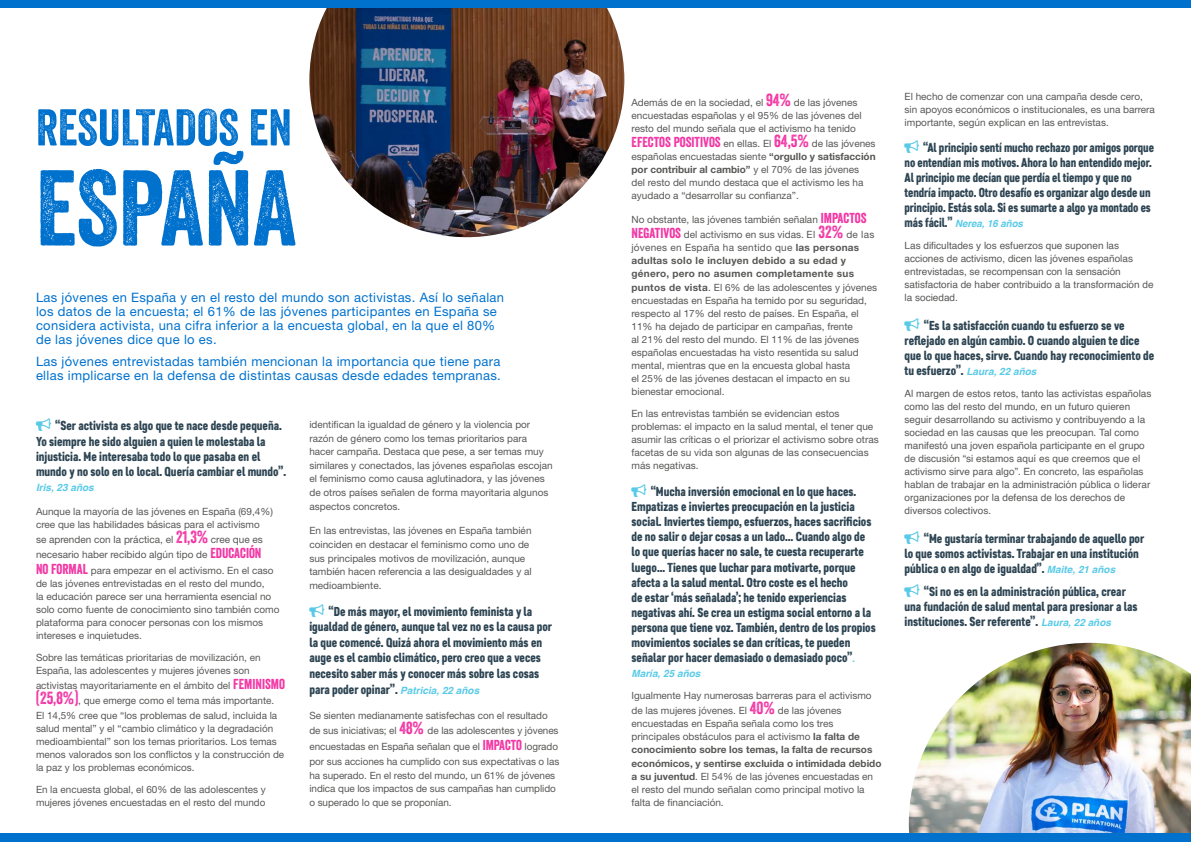
<style>
.page{position:relative;width:1191px;height:842px;background:#fff}
.page>*{position:absolute;margin:0;border:0;box-sizing:border-box;transform-origin:0 0}
.t1{font:104px "Veneer";color:#0072ce}
.t2{font:50px "Veneer";color:#0072ce}
.t3{font:13px/15.1px "Core Paint B3";color:#243c4b}
.t4{font:13px/13.8px "Helvetica Neue LT Std";letter-spacing:.025em;color:#0072ce}
.t5{font:10px/13.1px "Helvetica Neue LT Std";color:#575756}
.t6{font:10px/13px "Helvetica";color:#575756}
.t7{font:italic 700 10px "Helvetica";color:#58cae7}
.s1{color:#58cae7}
.s2{font-family:"Veneer";font-size:17px;color:#f233a3}
.s3{font-family:"Veneer";font-size:14px;color:#f233a3}
.s4{font-family:"Helvetica";font-weight:700;font-style:italic;font-size:10px;color:#58cae7}
.s5{font-weight:700}
.s6{font-family:"Core Paint B3";font-size:13px;color:#243c4b}
.s7{font-weight:700;font-style:italic;color:#58cae7}
</style>
<div class="page">
<img style="left:909px;top:643px;width:282px;height:190px">
<img style="left:309px;top:8px;width:315px;height:229px">
<div style="left:0;top:0;width:1191px;height:8px;background:#0072ce"></div>
<div style="left:0;top:833px;width:1191px;height:9px;background:#0072ce"></div>
<h2 class="t2" style="left:36px;top:97px;width:257px">RESULTADOS EN</h2>
<h1 class="t1" style="left:36px;top:145px;width:262px">ESPAÑA</h1>
<p class="t4" style="left:36px;top:291px;width:469px">Las jóvenes en España y en el resto del mundo son activistas. Así lo señalan los datos de la encuesta; el 61% de las jóvenes participantes en España se considera activista, una cifra inferior a la encuesta global, en la que el 80% de las jóvenes dice que lo es.</p>
<h3 class="t4" style="left:36px;top:354px;width:466px">Las jóvenes entrevistadas también mencionan la importancia que tiene para ellas implicarse en la defensa de distintas causas desde edades tempranas.</h3>
<h3 class="t3" style="left:36px;top:418px;width:252px"><span class="s1">○</span> “Ser activista es algo que te nace desde pequeña.<br>Yo siempre he sido alguien a quien le molestaba la injusticia. Me interesaba todo lo que pasaba en el mundo y no solo en lo local. Quería cambiar el mundo”.</h3>
<p class="t7" style="left:36px;top:479px;width:59px">Iris, 23 años</p>
<p class="t5" style="left:36px;top:505px;width:238px">Aunque la mayoría de las jóvenes en España (69,4%) cree que las habilidades básicas para el activismo</p>
<p class="t5" style="left:36px;top:532px;width:239px;line-height:15.1px">se aprenden con la práctica, el <span class="s2">21,3%</span> cree que es necesario haber recibido algún tipo de <span class="s3">EDUCACIÓN<br>NO FORMAL</span> para empezar en el activismo. En el caso</p>
<p class="t5" style="left:36px;top:576px;width:245px">de las jóvenes entrevistadas en el resto del mundo,<br>la educación parece ser una herramienta esencial no solo como fuente de conocimiento sino también como plataforma para conocer personas con los mismos intereses e inquietudes.</p>
<p class="t5" style="left:36px;top:650px;width:226px">Sobre las temáticas prioritarias de movilización, en<br>España, las adolescentes y mujeres jóvenes son</p>
<p class="t5" style="left:36px;top:677px;width:251px;line-height:15.1px">activistas mayoritariamente en el ámbito del <span class="s3">FEMINISMO </span><span class="s2">(25,8%)</span>, que emerge como el tema más importante.<br>El 14,5% cree que “los problemas de salud, incluida la</p>
<p class="t5" style="left:36px;top:722px;width:250px">salud mental” y el “cambio climático y la degradación medioambiental” son los temas prioritarios. Los temas menos valorados son los conflictos y la construcción de la paz y los problemas económicos.</p>
<p class="t5" style="left:36px;top:782px;width:231px">En la encuesta global, el 60% de las adolescentes y mujeres jóvenes encuestadas en el resto del mundo</p>
<p class="t5" style="left:309px;top:418px;width:245px;line-height:13.6px">identifican la igualdad de género y la violencia por razón de género como los temas prioritarios para hacer campaña. Destaca que pese, a ser temas muy similares y conectados, las jóvenes españolas escojan el feminismo como causa aglutinadora, y las jóvenes de otros países señalen de forma mayoritaria algunos aspectos concretos.</p>
<p class="t5" style="left:309px;top:524px;width:224px;line-height:13.6px">En las entrevistas, las jóvenes en España también coinciden en destacar el feminismo como uno de sus principales motivos de movilización, aunque también hacen referencia a las desigualdades y al medioambiente.</p>
<p class="t3" style="left:309px;top:603px;width:244px;line-height:15.6px"><span class="s1">○</span> “De más mayor, el movimiento feminista y la igualdad de género, aunque tal vez no es la causa por la que comencé. Quizá ahora el movimiento más en auge es el cambio climático, pero creo que a veces necesito saber más y conocer más sobre las cosas para poder opinar”. <span class="s4">Patricia, 22 años</span></p>
<p class="t5" style="left:309px;top:707px;width:251px;line-height:15.6px">Se sienten medianamente satisfechas con el resultado de sus iniciativas; el <span class="s2">48%</span> de las adolescentes y jóvenes encuestadas en España señalan que el <span class="s3">IMPACTO</span> logrado por sus acciones ha cumplido con sus expectativas o las</p>
<p class="t5" style="left:309px;top:768px;width:248px;line-height:13.6px;text-align:justify">ha superado. En el resto del mundo, un 61% de jóvenes indica que los impactos de sus campañas han cumplido o superado lo que se proponían.</p>
<p class="t5" style="left:631px;top:95px;width:232px">Además de en la sociedad, el <span class="s2">94%</span> de las jóvenes encuestadas españolas y el 95% de las jóvenes del resto del mundo señala que el activismo ha tenido</p>
<p class="t5" style="left:631px;top:137px;width:246px"><span class="s3">EFECTOS POSITIVOS</span> en ellas. El <span class="s2">64,5%</span> de las jóvenes españolas encuestadas siente <span class="s5">“orgullo y satisfacción por contribuir al cambio”</span> y el 70% de las jóvenes<br>del resto del mundo destaca que el activismo les ha ayudado a “desarrollar su confianza”.</p>
<p class="t5" style="left:631px;top:212px;width:244px;line-height:15.1px">No obstante, las jóvenes también señalan <span class="s3">IMPACTOS<br>NEGATIVOS</span> del activismo en sus vidas. El <span class="s2">32%</span> de las</p>
<p class="t5" style="left:631px;top:241px;width:247px">jóvenes en España ha sentido que <span class="s5">las personas adultas solo le incluyen debido a su edad y género, pero no asumen completamente sus puntos de vista</span>. El 6% de las adolescentes y jóvenes encuestadas en España ha temido por su seguridad, respecto al 17% del resto de países. En España, el 11% ha dejado de participar en campañas, frente<br>al 21% del resto del mundo. El 11% de las jóvenes españolas encuestadas ha visto resentida su salud mental, mientras que en la encuesta global hasta<br>el 25% de las jóvenes destacan el impacto en su bienestar emocional.</p>
<p class="t5" style="left:631px;top:407px;width:249px">En las entrevistas también se evidencian estos problemas: el impacto en la salud mental, el tener que asumir las críticas o el priorizar el activismo sobre otras facetas de su vida son algunas de las consecuencias más negativas.</p>
<p class="t3" style="left:631px;top:484px;width:246px"><span class="s1">○</span> “Mucha inversión emocional en lo que haces.<br>Empatizas e inviertes preocupación en la justicia social. Inviertes tiempo, esfuerzos, haces sacrificios de no salir o dejar cosas a un lado… Cuando algo de lo que querías hacer no sale, te cuesta recuperarte luego... Tienes que luchar para motivarte, porque afecta a la salud mental. Otro coste es el hecho<br>de estar ‘más señalada’; he tenido experiencias negativas ahí. Se crea un estigma social entorno a la persona que tiene voz. También, dentro de los propios movimientos sociales se dan críticas, te pueden señalar por hacer demasiado o demasiado poco”<span class="s4">.</span></p>
<p class="t7" style="left:631px;top:666px;width:70px">María, 25 años</p>
<p class="t5" style="left:631px;top:688px;width:242px;line-height:15.1px">Igualmente Hay numerosas barreras para el activismo de las mujeres jóvenes. El <span class="s2">40%</span> de las jóvenes</p>
<p class="t5" style="left:631px;top:717px;width:251px">encuestadas en España señala como los tres principales obstáculos para el activismo <span class="s5">la falta de conocimiento sobre los temas, la falta de recursos económicos, y sentirse excluida o intimidada debido a su juventud</span>. El 54% de las jóvenes encuestadas en el resto del mundo señalan como principal motivo la falta de financiación.</p>
<p class="t5" style="left:904px;top:90px;width:252px">El hecho de comenzar con una campaña desde cero, sin apoyos económicos o institucionales, es una barrera importante, según explican en las entrevistas.</p>
<p class="t3" style="left:904px;top:140px;width:251px"><span class="s1">○</span> “Al principio sentí mucho rechazo por amigos porque no entendían mis motivos. Ahora lo han entendido mejor.<br>Al principio me decían que perdía el tiempo y que no tendría impacto. Otro desafío es organizar algo desde un principio. Estás sola. Si es sumarte a algo ya montado es</p>
<p class="t6" style="left:904px;top:213px;width:216px;line-height:21.5px"><span class="s6">más fácil.”</span> <span class="s7">Nerea, 16 años<br></span>Las dificultades y los esfuerzos que suponen las</p>
<p class="t6" style="left:904px;top:252px;width:250px">acciones de activismo, dicen las jóvenes españolas entrevistadas, se recompensan con la sensación satisfactoria de haber contribuido a la transformación de la sociedad.</p>
<h3 class="t3" style="left:904px;top:318px;width:251px"><span class="s1">○</span> “Es la satisfacción cuando tu esfuerzo se ve reflejado en algún cambio. O cuando alguien te dice que lo que haces, sirve. Cuando hay reconocimiento de tu esfuerzo”. <span class="s4">Laura, 22 años</span></h3>
<p class="t6" style="left:904px;top:387px;width:248px">Al margen de estos retos, tanto las activistas españolas como las del resto del mundo, en un futuro quieren seguir desarrollando su activismo y contribuyendo a la sociedad en las causas que les preocupan. Tal como manifestó una joven española participante en el grupo de discusión “si estamos aquí es que creemos que el activismo sirve para algo”. En concreto, las españolas hablan de trabajar en la administración pública o liderar organizaciones por la defensa de los derechos de diversos colectivos.</p>
<h3 class="t3" style="left:904px;top:531px;width:241px"><span class="s1">○</span> “Me gustaría terminar trabajando de aquello por lo que somos activistas. Trabajar en una institución pública o en algo de igualdad”. <span class="s4">Maite, 21 años</span></h3>
<h3 class="t3" style="left:904px;top:584px;width:234px"><span class="s1">○</span> “Si no es en la administración pública, crear una fundación de salud mental para presionar a las instituciones. Ser referente”. <span class="s4">Laura, 22 años</span></h3>
</div>
